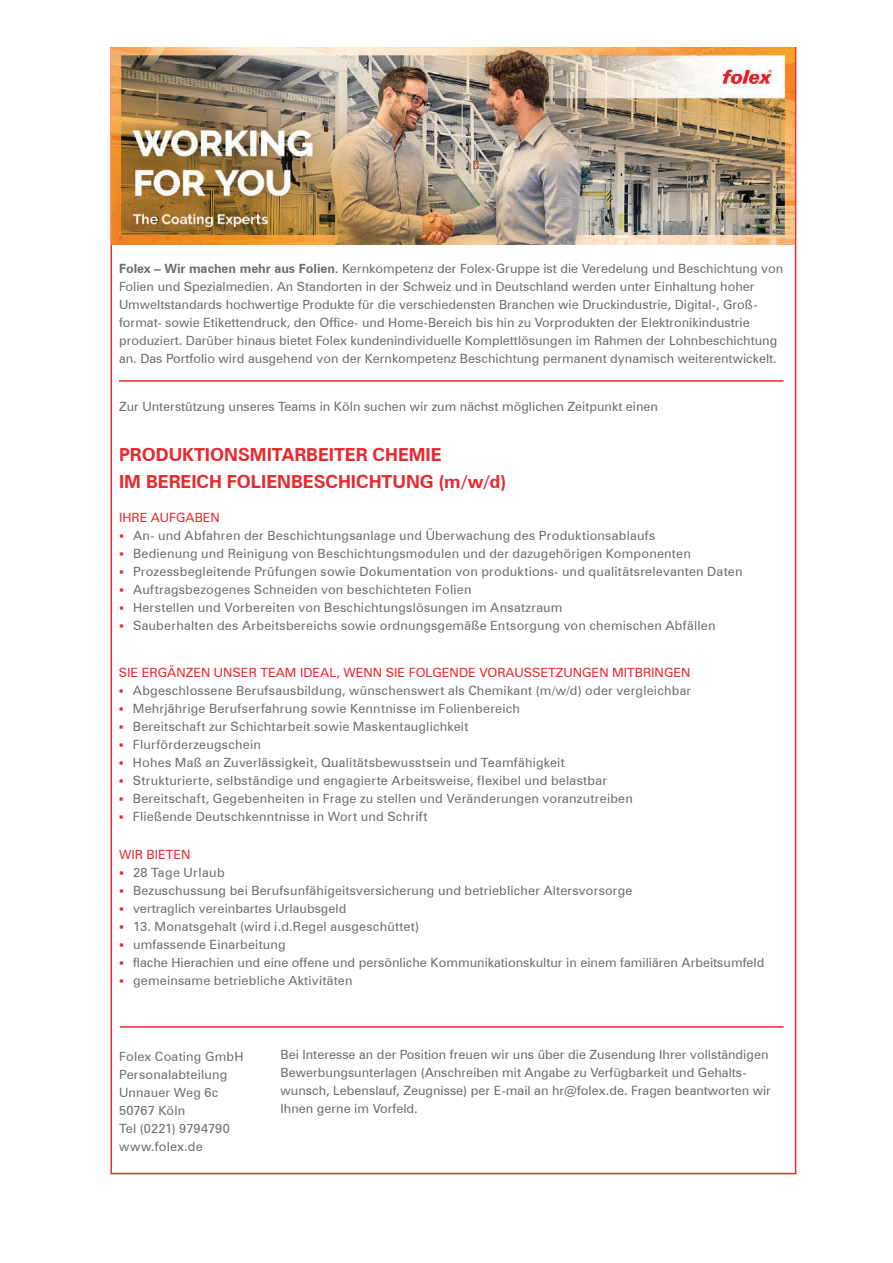
<style>
.page{position:relative;width:893px;height:1263px;background:#fff}
.page>*{position:absolute;margin:0;border:0;box-sizing:border-box;transform-origin:0 0}
.t1{font:700 18px/27px "Zurich BT";color:#e9282d}
.t2{font:12.75px/18px "Zurich BT";letter-spacing:.01em;color:#6c6d70}
.t3{font:12.75px "Zurich BT";color:#e9282d}
.s1{font-weight:700}
</style>
<div class="page">
<hr style="left:119px;top:380px;width:664px;height:2px;background:#e9282d">
<hr style="left:120px;top:1026px;width:663px;height:2px;background:#e9282d">
<img style="left:112px;top:48px;width:683px;height:197px">
<p class="t2" style="left:119px;top:260px;width:666px"><span class="s1">Folex – Wir machen mehr aus Folien.</span> Kernkompetenz der Folex-Gruppe ist die Veredelung und Beschichtung von Folien und Spezialmedien. An Standorten in der Schweiz und in Deutschland werden unter Einhaltung hoher Umweltstandards hochwertige Produkte für die verschiedensten Branchen wie Druckindustrie, Digital-, Groß&shy;format- sowie Etikettendruck, den Office- und Home-Bereich bis hin zu Vorprodukten der Elektronikindustrie produziert. Darüber hinaus bietet Folex kundenindividuelle Komplettlösungen im Rahmen der Lohnbeschichtung an. Das Portfolio wird ausgehend von der Kernkompetenz Beschichtung permanent dynamisch weiterentwickelt.</p>
<p class="t2" style="left:119px;top:397px;width:541px">Zur Unterstützung unseres Teams in Köln suchen wir zum nächst möglichen Zeitpunkt einen</p>
<h1 class="t1" style="left:119px;top:441px;width:388px">PRODUKTIONSMITARBEITER CHEMIE<br>IM BEREICH FOLIENBESCHICHTUNG (m/w/d)</h1>
<p class="t3" style="left:119px;top:510px;width:102px">IHRE AUFGABEN</p>
<p class="t2" style="left:133px;top:526px;width:611px">An- und Abfahren der Beschichtungsanlage und Überwachung des Produktionsablaufs<br>Bedienung und Reinigung von Beschichtungsmodulen und der dazugehörigen Komponenten Prozessbegleitende Prüfungen sowie Dokumentation von produktions- und qualitätsrelevanten Daten Auftragsbezogenes Schneiden von beschichteten Folien<br>Herstellen und Vorbereiten von Beschichtungslösungen im Ansatzraum<br>Sauberhalten des Arbeitsbereichs sowie ordnungsgemäße Entsorgung von chemischen Abfällen</p>
<p class="t3" style="left:119px;top:665px;width:573px">SIE ERGÄNZEN UNSER TEAM IDEAL, WENN SIE FOLGENDE VORAUSSETZUNGEN MITBRINGEN</p>
<p class="t2" style="left:133px;top:682px;width:560px">Abgeschlossene Berufsausbildung, wünschenswert als Chemikant (m/w/d) oder vergleichbar Mehrjährige Berufserfahrung sowie Kenntnisse im Folienbereich<br>Bereitschaft zur Schichtarbeit sowie Maskentauglichkeit<br>Flurförderzeugschein<br>Hohes Maß an Zuverlässigkeit, Qualitätsbewusstsein und Teamfähigkeit<br>Strukturierte, selbständige und engagierte Arbeitsweise, flexibel und belastbar<br>Bereitschaft, Gegebenheiten in Frage zu stellen und Veränderungen voranzutreiben Fließende Deutschkenntnisse in Wort und Schrift</p>
<p class="t3" style="left:119px;top:847px;width:73px">WIR BIETEN</p>
<p class="t2" style="left:133px;top:864px;width:501px">28 Tage Urlaub<br>Bezuschussung bei Berufsunfähigeitsversicherung und betrieblicher Altersvorsorge vertraglich vereinbartes Urlaubsgeld</p>
<p class="t2" style="left:133px;top:918px;width:633px">13. Monatsgehalt (wird i.d.Regel ausgeschüttet)<br>umfassende Einarbeitung<br>flache Hierachien und eine offene und persönliche Kommunikationskultur in einem familiären Arbeitsumfeld gemeinsame betriebliche Aktivitäten</p>
<p class="t2" style="left:119px;top:1047px;width:126px">Folex Coating GmbH<br>Personalabteilung<br>Unnauer Weg 6c<br>50767 Köln<br>Tel (0221) 9794790 www.folex.de</p>
<p class="t2" style="left:281px;top:1046px;width:492px">Bei Interesse an der Position freuen wir uns über die Zusendung Ihrer vollständigen Bewerbungsunterlagen (Anschreiben mit Angabe zu Verfügbarkeit und Gehalts&shy;wunsch, Lebenslauf, Zeugnisse) per E-mail an hr@folex.de. Fragen beantworten wir Ihnen gerne im Vorfeld.</p>
</div>
